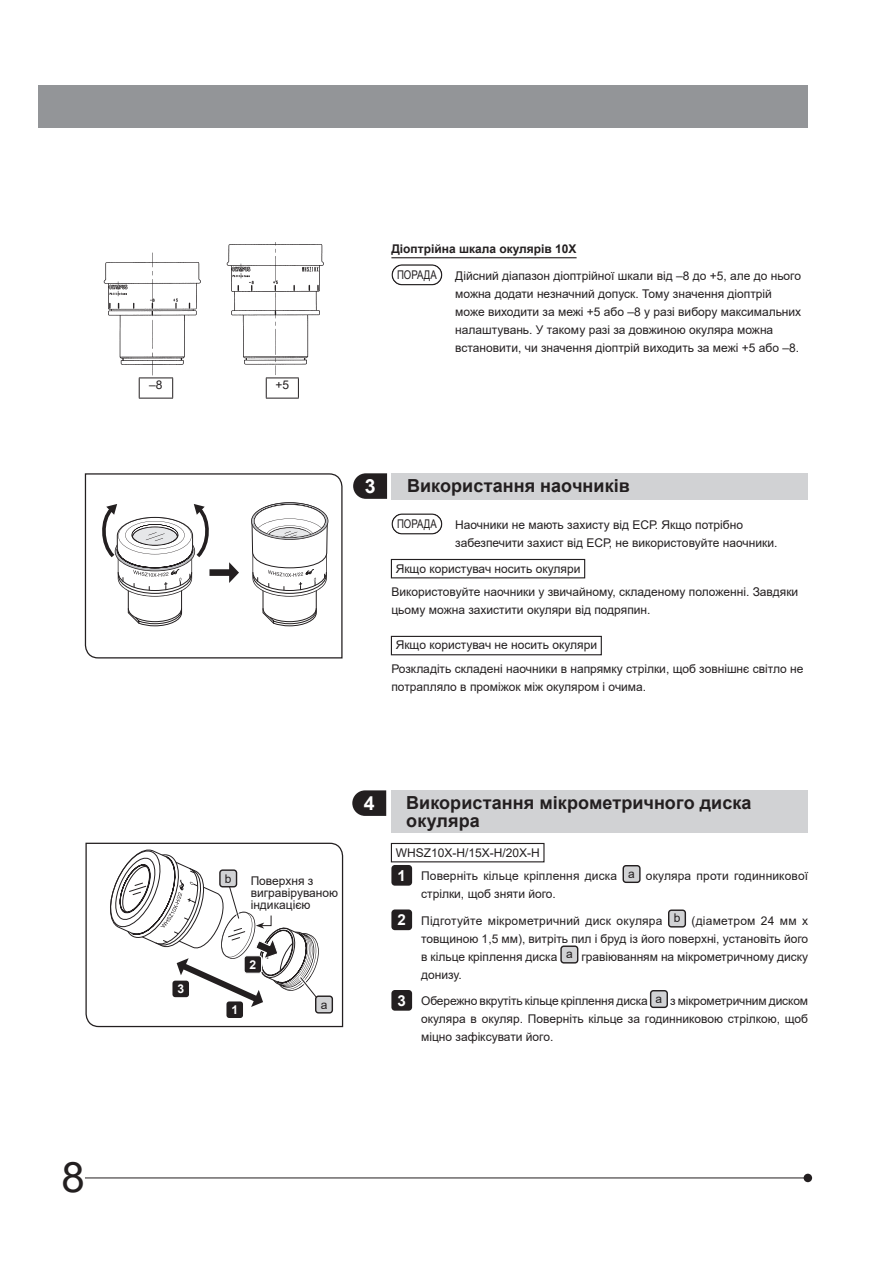
<style>
.page{position:relative;width:893px;height:1263px;background:#fff}
.page>*{position:absolute;margin:0;border:0;box-sizing:border-box;transform-origin:0 0}
.t1{font:42px "Arial";color:#231f20}
.t2{font:700 19.5px "Arial";color:#fff}
.t3{font:700 18px/18px "Arial";letter-spacing:.005em;color:#231f20}
.t4{font:700 15.15px "Arial";color:#fff}
.t5{font:700 12.15px "Arial";color:#fff}
.t6{font:12px/18px "Arial";color:#231f20}
.t7{font:700 12px "Arial";color:#231f20}
.t8{font:12px "Arial";color:#231f20;scale:.8 1}
</style>
<div class="page">
<div style="left:804px;top:1174px;width:8px;height:8px;background:#231f20;border-radius:50%"></div>
<hr style="left:85px;top:1177px;width:723px;height:1px;background:#231f20">
<div style="left:38px;top:85px;width:770px;height:43px;background:#939598"></div>
<hr style="left:391px;top:257px;width:186px;height:1px;background:#231f20">
<div style="left:391px;top:264px;width:51px;height:21px;border:1px solid #231f20;border-radius:10px"></div>
<img style="left:103px;top:243px;width:221px;height:132px">
<hr style="left:139px;top:378px;width:34px;height:1px;background:#231f20">
<svg style="left:139px;top:378px;width:1px;height:20px"></svg>
<svg style="left:172px;top:378px;width:1px;height:20px"></svg>
<hr style="left:266px;top:378px;width:33px;height:1px;background:#231f20">
<svg style="left:266px;top:378px;width:1px;height:20px"></svg>
<svg style="left:298px;top:378px;width:1px;height:20px"></svg>
<hr style="left:139px;top:398px;width:34px;height:1px;background:#231f20">
<hr style="left:266px;top:398px;width:33px;height:1px;background:#231f20">
<svg style="left:84px;top:473px;width:259px;height:186px"></svg>
<div style="left:391px;top:559px;width:194px;height:19px;border:1px solid #231f20"></div>
<div style="left:391px;top:636px;width:211px;height:19px;border:1px solid #231f20"></div>
<div style="left:391px;top:513px;width:51px;height:22px;border:1px solid #231f20;border-radius:10px"></div>
<div style="left:391px;top:843px;width:153px;height:19px;border:1px solid #231f20"></div>
<div style="left:623px;top:866px;width:17px;height:16px;background:#d1d2d4;border-radius:3px"></div>
<div style="left:623px;top:865px;width:18px;height:18px;border:1px solid #231f20;border-radius:3px"></div>
<div style="left:669px;top:910px;width:16px;height:17px;background:#d1d2d4;border-radius:3px"></div>
<div style="left:668px;top:909px;width:18px;height:18px;border:1px solid #231f20;border-radius:3px"></div>
<div style="left:561px;top:946px;width:17px;height:17px;background:#d1d2d4;border-radius:3px"></div>
<div style="left:560px;top:945px;width:18px;height:18px;border:1px solid #231f20;border-radius:3px"></div>
<div style="left:651px;top:991px;width:16px;height:16px;background:#d1d2d4;border-radius:3px"></div>
<div style="left:650px;top:990px;width:18px;height:18px;border:1px solid #231f20;border-radius:3px"></div>
<div style="left:391px;top:865px;width:21px;height:21px;background:#231f20;border-radius:3px"></div>
<div style="left:391px;top:909px;width:21px;height:21px;background:#231f20;border-radius:3px"></div>
<div style="left:391px;top:990px;width:21px;height:21px;background:#231f20;border-radius:3px"></div>
<div style="left:391px;top:473px;width:417px;height:27px;background:#d1d2d4"></div>
<div style="left:391px;top:790px;width:417px;height:43px;background:#d1d2d4"></div>
<svg style="left:353px;top:473px;width:34px;height:26px"></svg>
<svg style="left:352px;top:790px;width:34px;height:26px"></svg>
<svg style="left:85px;top:842px;width:259px;height:186px"></svg>
<div style="left:226px;top:1001px;width:17px;height:17px;background:#231f20;border-radius:3px"></div>
<div style="left:316px;top:996px;width:16px;height:17px;background:#d1d2d4;border-radius:3px"></div>
<div style="left:315px;top:995px;width:18px;height:18px;border:1px solid #231f20;border-radius:3px"></div>
<svg style="left:107px;top:848px;width:215px;height:159px"></svg>
<h1 class="t1" style="left:62px;top:1148px;width:25px">8</h1>
<p class="t6" style="left:149px;top:375px;width:15px">–8</p>
<p class="t6" style="left:275px;top:375px;width:15px">+5</p>
<p class="t7" style="left:391px;top:241px;width:187px">Діоптрійна шкала окулярів 10X</p>
<p class="t6" style="left:455px;top:266px;width:348px">Дійсний діапазон діоптрійної шкали від –8 до +5, але до нього можна додати незначний допуск. Тому значення діоптрій може виходити за межі +5 або –8 у разі вибору максимальних налаштувань. У такому разі за довжиною окуляра можна встановити, чи значення діоптрій виходить за межі +5 або –8.</p>
<p class="t8" style="left:397px;top:267px;width:51px">ПОРАДА</p>
<h2 class="t2" style="left:365px;top:472px;width:12px">3</h2>
<h3 class="t3" style="left:407px;top:477px;width:224px">Використання наочників</h3>
<p class="t8" style="left:397px;top:516px;width:51px">ПОРАДА</p>
<p class="t6" style="left:455px;top:516px;width:324px">Наочники не мають захисту від ЕСР. Якщо потрібно забезпечити захист від ЕСР, не використовуйте наочники.</p>
<p class="t6" style="left:391px;top:556px;width:408px;line-height:23.7px;text-indent:4px">Якщо користувач носить окуляри<br>Використовуйте наочники у звичайному, складеному положенні. Завдяки</p>
<p class="t6" style="left:391px;top:601px;width:261px">цьому можна захистити окуляри від подряпин.</p>
<p class="t6" style="left:391px;top:633px;width:413px;line-height:23.7px;text-indent:4px">Якщо користувач не носить окуляри<br>Розкладіть складені наочники в напрямку стрілки, щоб зовнішнє світло не</p>
<p class="t6" style="left:391px;top:678px;width:256px">потрапляло в проміжок між окуляром і очима.</p>
<p class="t5" style="left:177px;top:980px;width:8px">3</p>
<p class="t6" style="left:225px;top:869px;width:8px">b</p>
<p class="t6" style="left:251px;top:875px;width:89px;line-height:12px">Поверхня з вигравіруваною індикацією</p>
<p class="t5" style="left:249px;top:956px;width:8px">2</p>
<p class="t5" style="left:231px;top:1001px;width:8px">1</p>
<p class="t6" style="left:321px;top:995px;width:8px">a</p>
<h2 class="t2" style="left:364px;top:789px;width:12px">4</h2>
<h3 class="t3" style="left:406px;top:794px;width:347px">Використання мікрометричного диска окуляра</h3>
<p class="t6" style="left:421px;top:840px;width:388px;line-height:23.7px;text-indent:-26px">WHSZ10X-H/15X-H/20X-H<br>Поверніть кільце кріплення диска a окуляра проти годинникової</p>
<p class="t6" style="left:421px;top:885px;width:136px">стрілки, щоб зняти його.</p>
<p class="t6" style="left:421px;top:911px;width:388px;text-align:justify">Підготуйте мікрометричний диск окуляра b (діаметром 24 мм x товщиною 1,5 мм), витріть пил і бруд із його поверхні, установіть його в кільце кріплення диска a гравіюванням на мікрометричному диску донизу.</p>
<p class="t6" style="left:421px;top:992px;width:388px;text-align:justify">Обережно вкрутіть кільце кріплення диска a з мікрометричним диском окуляра в окуляр. Поверніть кільце за годинниковою стрілкою, щоб міцно зафіксувати його.</p>
<p class="t4" style="left:398px;top:865px;width:10px">1</p>
<p class="t4" style="left:398px;top:909px;width:10px">2</p>
<p class="t4" style="left:398px;top:990px;width:10px">3</p>
</div>
